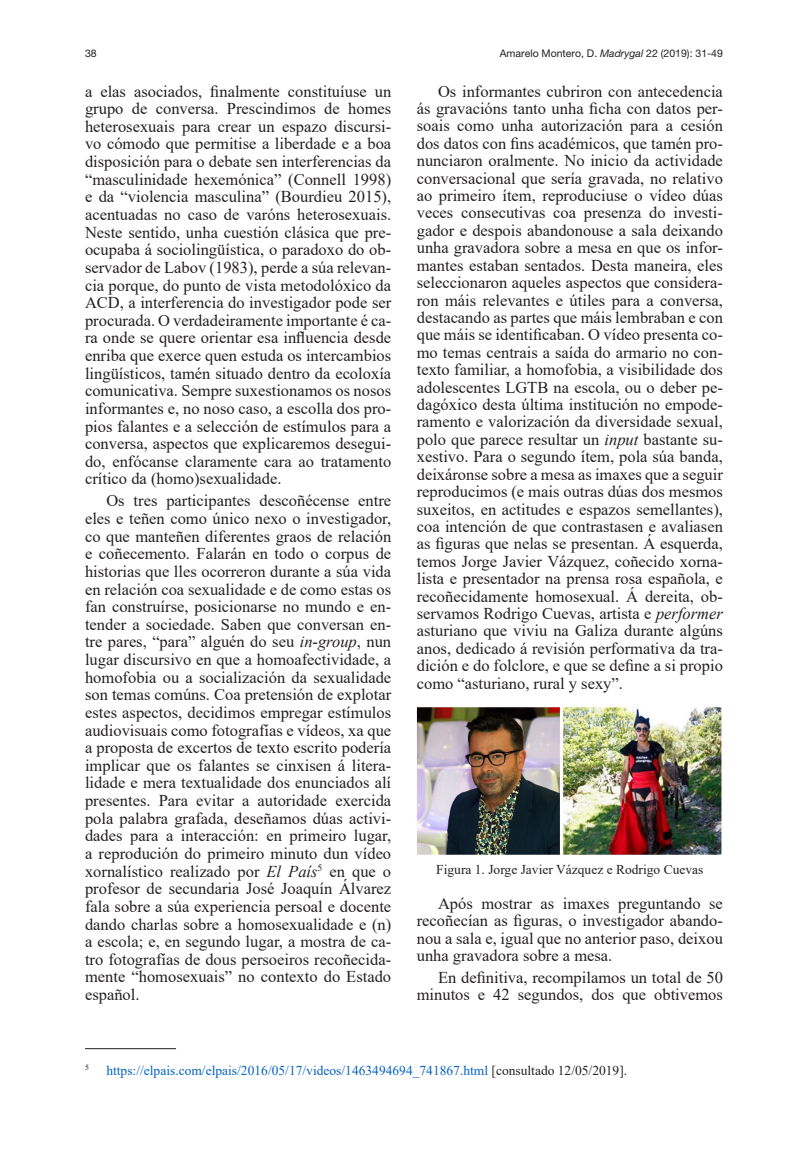
<style>
.page{position:relative;width:808px;height:1149px;background:#fff}
.page>*{position:absolute;margin:0;border:0;box-sizing:border-box;transform-origin:0 0}
.Galerada-parrafos{font:16.5px/17.4px "Times New Roman";color:#231f20;text-align:justify}
.Primer_parrafo{font:16.5px/17.5px "Times New Roman";color:#231f20;text-align:justify}
.Notas_al_pie{font:13.5px "Times New Roman";color:#0563c1}
.Como_citar{font:13.5px "Times New Roman";color:#231f20}
.t1{font:10.5px "Helvetica Neue LT Pro";color:#231f20}
.Notas_al_pie-2{font:7.8px "Times New Roman";color:#231f20}
.s1{font-style:italic}
.s2{color:#231f20}
</style>
<div class="page">
<hr style="left:85px;top:1048px;width:91px;height:1px;background:#231f20">
<img style="left:417px;top:706px;width:305px;height:148px">
<p class="t1" style="left:85px;top:47px;width:13px">38</p>
<p class="t1" style="left:500px;top:47px;width:225px">Amarelo Montero, D. <span class="s1">Madrygal</span> 22 (2019): 31-49</p>
<p class="Galerada-parrafos" style="left:417px;top:82px;width:308px;text-indent:21px">Os informantes cubriron con antecedencia ás gravacións tanto unha ficha con datos per&shy;soais como unha autorización para a cesión dos datos con fins académicos, que tamén pro&shy;nunciaron oralmente. No inicio da actividade conversacional que sería gravada, no relativo ao primeiro ítem, reproduciuse o vídeo dúas veces consecutivas coa presenza do investi&shy;gador e despois abandonouse a sala deixando unha gravadora sobre a mesa en que os infor&shy;mantes estaban sentados. Desta maneira, eles seleccionaron aqueles aspectos que considera&shy;ron máis relevantes e útiles para a conversa, destacando as partes que máis lembraban e con que máis se identificaban. O vídeo presenta co&shy;mo temas centrais a saída do armario no con&shy;texto familiar, a homofobia, a visibilidade dos adolescentes LGTB na escola, ou o deber pe&shy;dagóxico desta última institución no empode&shy;ramento e valorización da diversidade sexual, polo que parece resultar un <span class="s1">input</span> bastante su&shy;xestivo. Para o segundo ítem, pola súa banda, deixáronse sobre a mesa as imaxes que a seguir reproducimos (e mais outras dúas dos mesmos suxeitos, en actitudes e espazos semellantes), coa intención de que contrastasen e avaliasen as figuras que nelas se presentan. Á esquerda, temos Jorge Javier Vázquez, coñecido xorna&shy;lista e presentador na prensa rosa española, e recoñecidamente homosexual. Á dereita, ob&shy;servamos Rodrigo Cuevas, artista e <span class="s1">performer </span>asturiano que viviu na Galiza durante algúns anos, dedicado á revisión performativa da tra&shy;dición e do folclore, e que se define a si propio como “asturiano, rural y sexy”.</p>
<p class="Primer_parrafo" style="left:85px;top:82px;width:308px">a elas asociados, finalmente constituíuse un grupo de conversa. Prescindimos de homes heterosexuais para crear un espazo discursi&shy;vo cómodo que permitise a liberdade e a boa disposición para o debate sen interferencias da “masculinidade hexemónica” (Connell 1998) e da “violencia masculina” (Bourdieu 2015), acentuadas no caso de varóns heterosexuais.<br>Neste sentido, unha cuestión clásica que pre&shy;ocupaba á sociolingüística, o paradoxo do ob&shy;servador de Labov (1983), perde a súa relevan&shy;cia porque, do punto de vista metodolóxico da ACD, a interferencia do investigador pode ser procurada. O verdadeiramente importante é ca&shy;ra onde se quere orientar esa influencia desde enriba que exerce quen estuda os intercambios lingüísticos, tamén situado dentro da ecoloxía comunicativa. Sempre suxestionamos os nosos informantes e, no noso caso, a escolla dos pro&shy;pios falantes e a selección de estímulos para a conversa, aspectos que explicaremos desegui&shy;do, enfócanse claramente cara ao tratamento crítico da (homo)sexualidade.</p>
<p class="Galerada-parrafos" style="left:85px;top:491px;width:308px;text-indent:21px">Os tres participantes descoñécense entre eles e teñen como único nexo o investigador, co que manteñen diferentes graos de relación e coñecemento. Falarán en todo o corpus de historias que lles ocorreron durante a súa vida en relación coa sexualidade e de como estas os fan construírse, posicionarse no mundo e en&shy;tender a sociedade. Saben que conversan en&shy;tre pares, “para” alguén do seu <span class="s1">in-group</span>, nun lugar discursivo en que a homoafectividade, a homofobia ou a socialización da sexualidade son temas comúns. Coa pretensión de explotar estes aspectos, decidimos empregar estímulos audiovisuais como fotografías e vídeos, xa que a proposta de excertos de texto escrito podería implicar que os falantes se cinxisen á litera&shy;lidade e mera textualidade dos enunciados alí presentes. Para evitar a autoridade exercida pola palabra grafada, deseñamos dúas activi&shy;dades para a interacción: en primeiro lugar, a reprodución do primeiro minuto dun vídeo xornalístico realizado por <span class="s1">El País</span><sup>5</sup> en que o profesor de secundaria José Joaquín Álvarez fala sobre a súa experiencia persoal e docente dando charlas sobre a homosexualidade e (n) a escola; e, en segundo lugar, a mostra de ca&shy;tro fotografías de dous persoeiros recoñecida&shy;mente “homosexuais” no contexto do Estado español.</p>
<p class="Como_citar" style="left:436px;top:860px;width:269px">Figura 1. Jorge Javier Vázquez e Rodrigo Cuevas</p>
<p class="Galerada-parrafos" style="left:417px;top:893px;width:308px;text-indent:21px">Após mostrar as imaxes preguntando se recoñecían as figuras, o investigador abando&shy;nou a sala e, igual que no anterior paso, deixou unha gravadora sobre a mesa.</p>
<p class="Galerada-parrafos" style="left:417px;top:967px;width:308px;text-align:right">En definitiva, recompilamos un total de 50 minutos e 42 segundos, dos que obtivemos</p>
<p class="Notas_al_pie-2" style="left:85px;top:1061px;width:5px">5</p>
<p class="Notas_al_pie" style="left:106px;top:1060px;width:522px">https://elpais.com/elpais/2016/05/17/videos/1463494694_741867.html <span class="s2">[consultado 12/05/2019].</span></p>
</div>
